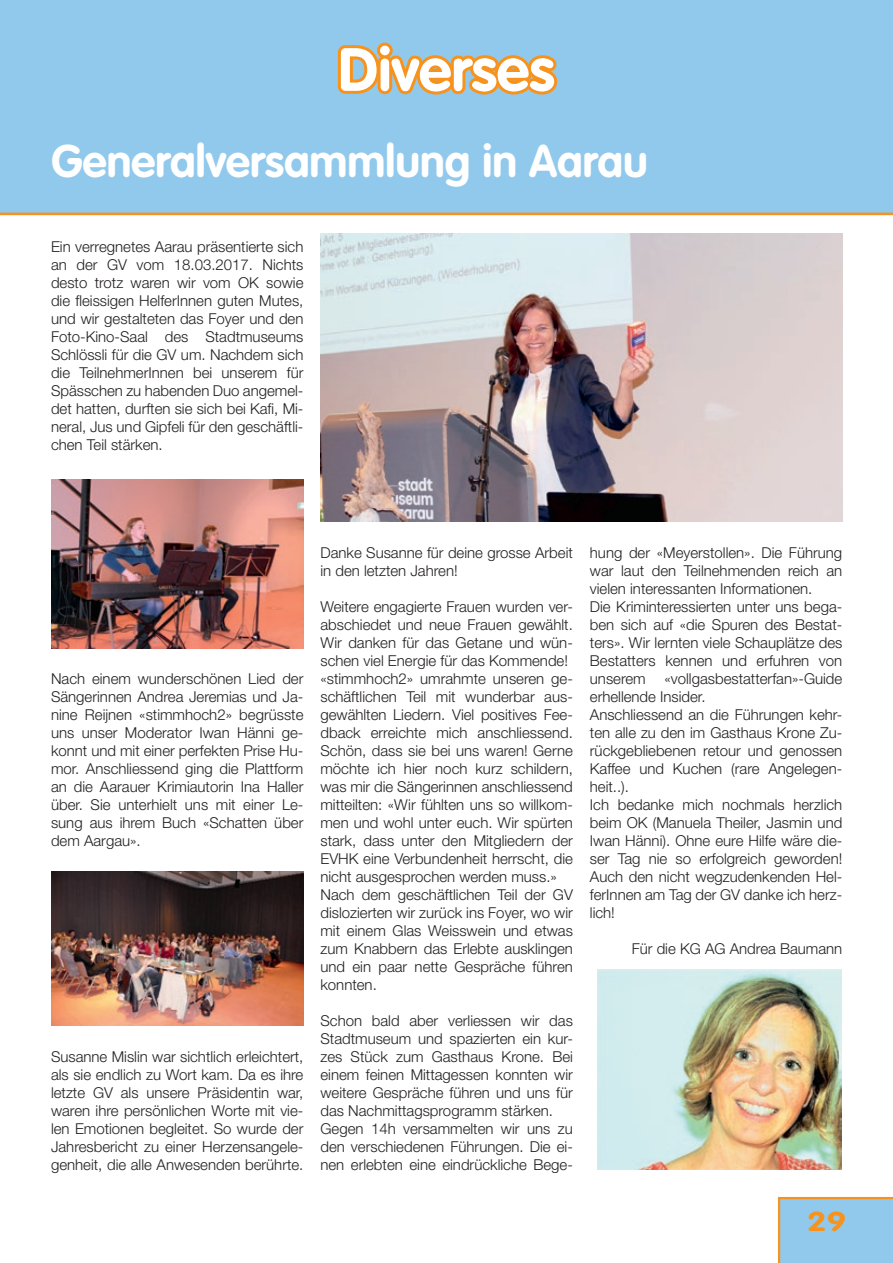
<style>
.page{position:relative;width:893px;height:1263px;background:#fff}
.page>*{position:absolute;margin:0;border:0;box-sizing:border-box;transform-origin:0 0}
.t1{font:700 60px "VAG Rounded Std";color:#fff}
.t2{font:700 45px "VAG Rounded Std";color:#fff}
.t3{font:700 27px "VAG Rounded Std";color:#f7931d;scale:1.26 1}
.t4{font:300 15px/18px "Helvetica Neue LT Std";color:#231f20}
</style>
<div class="page">
<svg style="left:778px;top:1197px;width:115px;height:66px;background:#96c6e2"></svg>
<div style="left:0;top:0;width:893px;height:213px;background:#91c9ed"></div>
<svg style="left:337px;top:42px;width:221px;height:53px"></svg>
<hr style="left:0;top:213px;width:893px;height:2px;background:#f7931d">
<img style="left:51px;top:480px;width:252px;height:168px">
<img style="left:51px;top:872px;width:252px;height:154px">
<img style="left:321px;top:234px;width:521px;height:288px">
<img style="left:597px;top:969px;width:245px;height:200px">
<h1 class="t1" style="left:338px;top:35px;width:218px">Diverses</h1>
<h2 class="t2" style="left:51px;top:135px;width:598px">Generalversammlung in Aarau</h2>
<p class="t4" style="left:51px;top:237px;width:254px;text-align:justify">Ein verregnetes Aarau präsentierte sich an der GV vom 18.03.2017. Nichts desto trotz waren wir vom OK sowie die fleissigen HelferInnen guten Mutes, und wir gestalteten das Foyer und den Foto-Kino-Saal des Stadtmuseums Schlössli für die GV um. Nachdem sich die TeilnehmerInnen bei unserem für Spässchen zu habenden Duo angemel&shy;det hatten, durften sie sich bei Kafi, Mi&shy;neral, Jus und Gipfeli für den geschäftli&shy;chen Teil stärken.</p>
<p class="t4" style="left:51px;top:669px;width:254px;text-align:justify">Nach einem wunderschönen Lied der Sängerinnen Andrea Jeremias und Ja&shy;nine Reijnen «stimmhoch2» begrüsste uns unser Moderator Iwan Hänni ge&shy;konnt und mit einer perfekten Prise Hu&shy;mor. Anschliessend ging die Plattform an die Aarauer Krimiautorin Ina Haller über. Sie unterhielt uns mit einer Le&shy;sung aus ihrem Buch «Schatten über dem Aargau».</p>
<p class="t4" style="left:51px;top:1047px;width:254px;text-align:justify">Susanne Mislin war sichtlich erleichtert, als sie endlich zu Wort kam. Da es ihre letzte GV als unsere Präsidentin war, waren ihre persönlichen Worte mit vie&shy;len Emotionen begleitet. So wurde der Jahresbericht zu einer Herzensangele&shy;genheit, die alle Anwesenden berührte.</p>
<p class="t4" style="left:320px;top:543px;width:254px">Danke Susanne für deine grosse Arbeit in den letzten Jahren!</p>
<p class="t4" style="left:320px;top:597px;width:254px">Weitere engagierte Frauen wurden ver&shy;abschiedet und neue Frauen gewählt.<br>Wir danken für das Getane und wün&shy;schen viel Energie für das Kommende! «stimmhoch2» umrahmte unseren ge&shy;schäftlichen Teil mit wunderbar aus&shy;gewählten Liedern. Viel positives Fee&shy;dback erreichte mich anschliessend.<br>Schön, dass sie bei uns waren! Gerne möchte ich hier noch kurz schildern, was mir die Sängerinnen anschliessend mitteilten: «Wir fühlten uns so willkom&shy;men und wohl unter euch. Wir spürten stark, dass unter den Mitgliedern der EVHK eine Verbundenheit herrscht, die nicht ausgesprochen werden muss.» Nach dem geschäftlichen Teil der GV dislozierten wir zurück ins Foyer, wo wir mit einem Glas Weisswein und etwas zum Knabbern das Erlebte ausklingen und ein paar nette Gespräche führen konnten.</p>
<p class="t4" style="left:320px;top:1011px;width:254px">Schon bald aber verliessen wir das Stadtmuseum und spazierten ein kur&shy;zes Stück zum Gasthaus Krone. Bei einem feinen Mittagessen konnten wir weitere Gespräche führen und uns für das Nachmittagsprogramm stärken.<br>Gegen 14h versammelten wir uns zu den verschiedenen Führungen. Die ei&shy;nen erlebten eine eindrückliche Bege-</p>
<p class="t4" style="left:590px;top:543px;width:254px">hung der «Meyerstollen». Die Führung war laut den Teilnehmenden reich an vielen interessanten Informationen.<br>Die Kriminteressierten unter uns bega&shy;ben sich auf «die Spuren des Bestat&shy;ters». Wir lernten viele Schauplätze des Bestatters kennen und erfuhren von unserem</p>
<p class="t4" style="left:590px;top:669px;width:254px;text-indent:75px">«vollgasbestatterfan»-Guide erhellende Insider.<br>Anschliessend an die Führungen kehr&shy;ten alle zu den im Gasthaus Krone Zu&shy;rückgebliebenen retour und genossen<br>Kaffee und Kuchen (rare Angelegen&shy;heit..).<br>Ich bedanke mich nochmals herzlich beim OK (Manuela Theiler, Jasmin und<br>Iwan Hänni). Ohne eure Hilfe wäre die&shy;ser Tag nie so erfolgreich geworden!<br>Auch den nicht wegzudenkenden Hel&shy;ferInnen am Tag der GV danke ich herz&shy;lich!</p>
<p class="t4" style="left:632px;top:939px;width:212px">Für die KG AG Andrea Baumann</p>
<h3 class="t3" style="left:807px;top:1206px;width:32px">29</h3>
</div>
